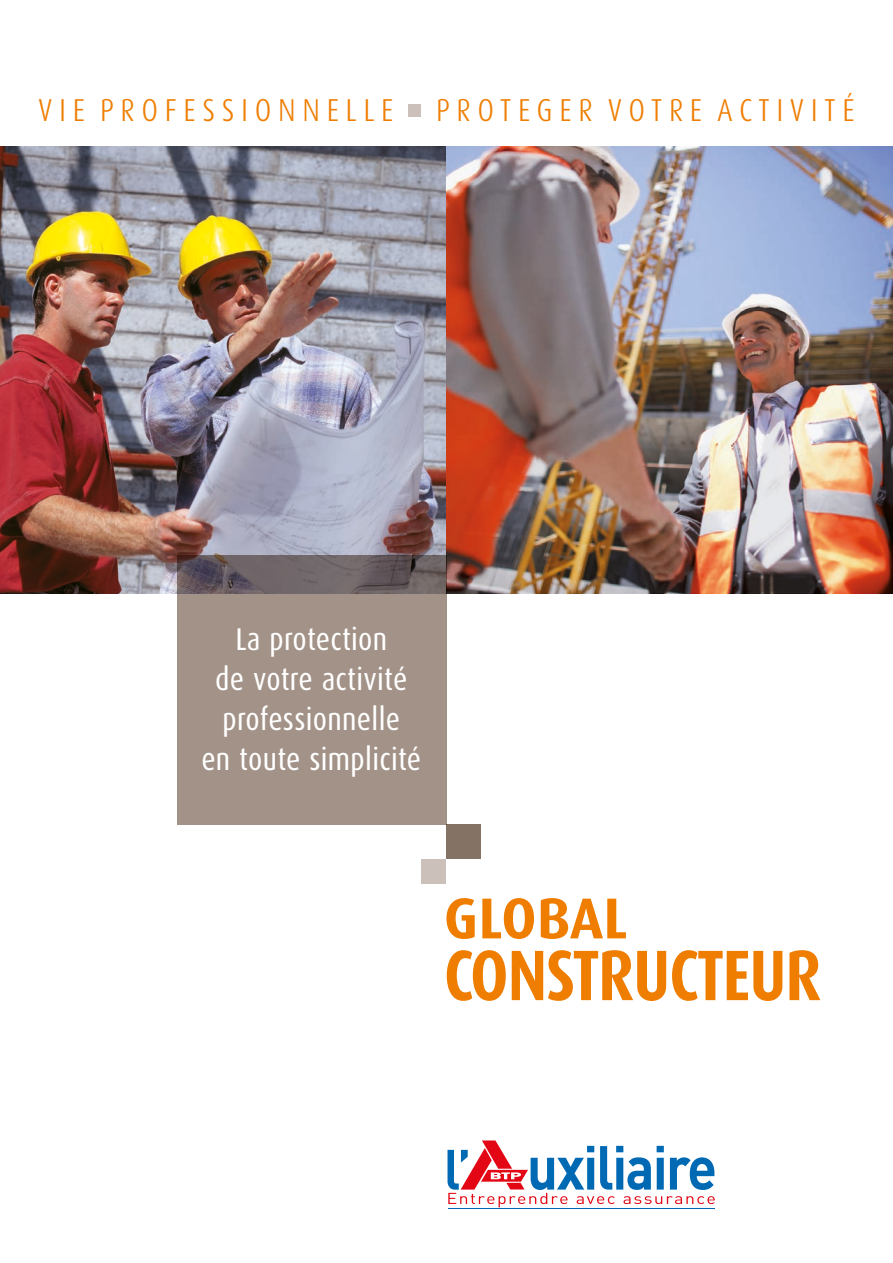
<style>
.page{position:relative;width:893px;height:1263px;background:#fff}
.page>*{position:absolute;margin:0;border:0;box-sizing:border-box;transform-origin:0 0}
.t1{font:700 71.55px "Dax Condensed";letter-spacing:-.02em;color:#ef7d00}
.t2{font:700 57.75px "Dax Condensed";color:#ef7d00;scale:1.14 1}
.t3{font:300 31.65px "Dax Condensed";letter-spacing:.21em;color:#ef7d00}
.t4{font:31.5px/39.9px "Dax Condensed";letter-spacing:.01em;color:#fff;text-align:center}
</style>
<div class="page">
<hr style="left:448px;top:1208px;width:266px;height:1px;background:#0069b4">
<svg style="left:447px;top:1140px;width:268px;height:67px"></svg>
<img style="left:0;top:146px;width:893px;height:447px">
<div style="left:409px;top:104px;width:12px;height:12px;background:#cbc1ba"></div>
<div style="left:177px;top:555px;width:269px;height:270px;background:#a29287"></div>
<div style="left:446px;top:825px;width:34px;height:34px;background:#847365"></div>
<div style="left:422px;top:859px;width:24px;height:25px;background:#cbc1ba"></div>
<p class="t3" style="left:38px;top:93px;width:357px">VIE PROFESSIONNELLE</p>
<p class="t3" style="left:436px;top:93px;width:420px">PROTEGER VOTRE ACTIVITÉ</p>
<p class="t4" style="left:201px;top:620px;width:221px">La protection<br>de votre activité professionnelle<br>en toute simplicité</p>
<h2 class="t2" style="left:444px;top:886px;width:162px">GLOBAL</h2>
<h1 class="t1" style="left:444px;top:936px;width:379px">CONSTRUCTEUR</h1>
</div>
